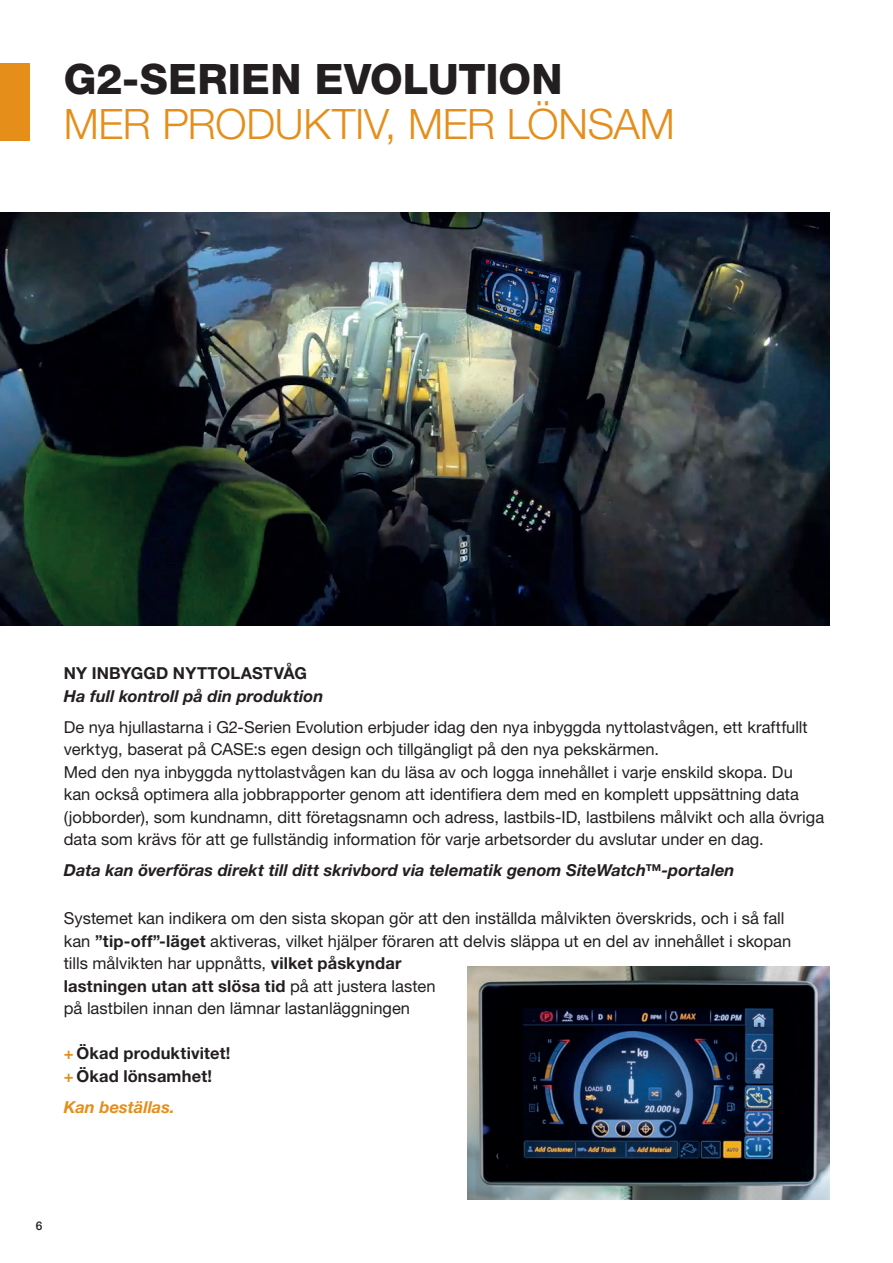
<style>
.page{position:relative;width:893px;height:1263px;background:#fff}
.page>*{position:absolute;margin:0;border:0;box-sizing:border-box;transform-origin:0 0}
.TITOLO_2{font:300 42px "Helvetica Neue LT Pro";letter-spacing:-.005em;color:#e58e19}
.TITOLO_1{font:800 42px "Helvetica Neue LT Pro";color:#231f20}
.TXT__11-15{font:16.5px/22.5px "Helvetica Neue LT Pro";color:#231f20}
.TITOLETTI{font:italic 700 16.5px/22.5px "Helvetica Neue LT Pro";color:#231f20}
.t1{font:700 16.5px "Helvetica Neue LT Pro";letter-spacing:.01em;color:#231f20}
.TITOLETTI-2{font:italic 700 16.5px "Helvetica Neue LT Pro";color:#e58e19}
.t2{font:500 12px "Helvetica Neue LT Pro";color:#231f20}
.s1{font-style:normal}
.s2{font-weight:700}
.s3{color:#e58e19}
</style>
<div class="page">
<div style="left:0;top:64px;width:30px;height:77px;background:#e58e19"></div>
<img style="left:468px;top:967px;width:361px;height:232px">
<img style="left:0;top:213px;width:829px;height:412px">
<p class="TITOLO_1" style="left:64px;top:54px;width:500px">G2-SERIEN EVOLUTION</p>
<p class="TITOLO_2" style="left:64px;top:98px;width:613px">MER PRODUKTIV, MER LÖNSAM</p>
<p class="TITOLETTI" style="left:64px;top:662px;width:261px"><span class="s1">NY INBYGGD NYTTOLASTVÅG<br></span>Ha full kontroll på din produktion</p>
<p class="TXT__11-15" style="left:64px;top:716px;width:745px">De nya hjullastarna i G2-Serien Evolution erbjuder idag den nya inbyggda nyttolastvågen, ett kraftfullt verktyg, baserat på CASE:s egen design och tillgängligt på den nya pekskärmen.</p>
<p class="TXT__11-15" style="left:64px;top:761px;width:762px">Med den nya inbyggda nyttolastvågen kan du läsa av och logga innehållet i varje enskild skopa. Du<br>kan också optimera alla jobbrapporter genom att identifiera dem med en komplett uppsättning data (jobborder), som kundnamn, ditt företagsnamn och adress, lastbils-ID, lastbilens målvikt och alla övriga data som krävs för att ge fullständig information för varje arbetsorder du avslutar under en dag.</p>
<p class="TITOLETTI" style="left:64px;top:859px;width:672px">Data kan överföras direkt till ditt skrivbord via telematik genom SiteWatch™-portalen</p>
<p class="TXT__11-15" style="left:64px;top:907px;width:729px">Systemet kan indikera om den sista skopan gör att den inställda målvikten överskrids, och i så fall kan <span class="s2">”tip-off”-läget</span> aktiveras, vilket hjälper föraren att delvis släppa ut en del av innehållet i skopan tills målvikten har uppnåtts, <span class="s2">vilket påskyndar<br>lastningen utan att slösa tid</span> på att justera lasten<br>på lastbilen innan den lämnar lastanläggningen</p>
<p class="t1" style="left:64px;top:1043px;width:168px"><span class="s3">+</span> Ökad produktivitet!</p>
<p class="t1" style="left:64px;top:1066px;width:150px"><span class="s3">+</span> Ökad lönsamhet!</p>
<p class="TITOLETTI-2" style="left:64px;top:1097px;width:113px">Kan beställas.</p>
<p class="t2" style="left:36px;top:1218px;width:8px">6</p>
</div>
